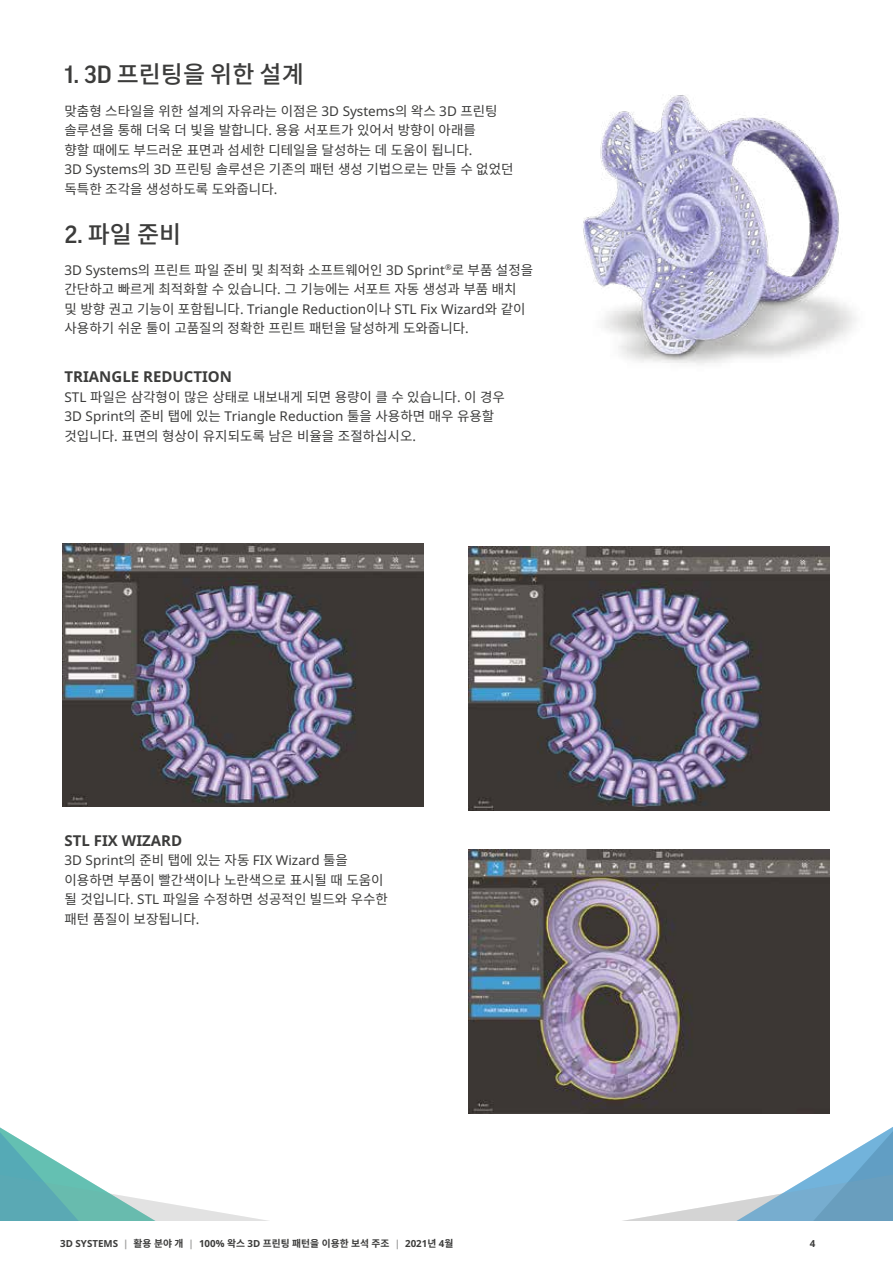
<style>
.page{position:relative;width:893px;height:1263px;background:#fff}
.page>*{position:absolute;margin:0;border:0;box-sizing:border-box;transform-origin:0 0}
.t1{font:500 24px "Noto Sans CJ Kkr";color:#3c3c3b}
.t2{font:700 15px "Noto Sans";color:#3c3c3b}
.t3{font:13.5px/19.5px "Noto Sans CJ Kkr";color:#3c3c3b}
.t4{font:13.5px "Noto Sans";color:#3c3c3b}
.t5{font:700 9.75px "Noto Sans CJ Kkr";color:#3c3c3b}
.t6{font:700 9.75px "Noto Sans";color:#3c3c3b}
.s1{font-family:"Good Pro"}
.s2{font-family:"Noto Sans"}
.s3{font-family:"Noto Sans CJ Kkr"}
.s4{font-family:"Noto Sans";color:#9d9d9c}
</style>
<div class="page">
<svg style="left:610px;top:1113px;width:283px;height:107px"></svg>
<svg style="left:0;top:1127px;width:263px;height:93px"></svg>
<img style="left:583px;top:95px;width:273px;height:270px">
<img style="left:63px;top:543px;width:361px;height:264px">
<img style="left:468px;top:849px;width:362px;height:264px">
<img style="left:469px;top:547px;width:361px;height:263px">
<h1 class="t1" style="left:65px;top:61px;width:241px"><span class="s1">1. 3D</span> 프린팅을 위한 설계</h1>
<p class="t3" style="left:65px;top:101px;width:450px">맞춤형 스타일을 위한 설계의 자유라는 이점은 <span class="s2">3D Systems</span>의 왁스 <span class="s2">3D</span> 프린팅 솔루션을 통해 더욱 더 빛을 발합니다<span class="s2">.</span> 용융 서포트가 있어서 방향이 아래를<br>향할 때에도 부드러운 표면과 섬세한 디테일을 달성하는 데 도움이 됩니다<span class="s2">.<br>3D Systems</span>의 <span class="s2">3D</span> 프린팅 솔루션은 기존의 패턴 생성 기법으로는 만들 수 없었던 독특한 조각을 생성하도록 도와줍니다<span class="s2">.</span></p>
<h1 class="t1" style="left:65px;top:220px;width:118px"><span class="s1">2.</span> 파일 준비</h1>
<p class="t3" style="left:65px;top:260px;width:470px"><span class="s2">3D Systems</span>의 프린트 파일 준비 및 최적화 소프트웨어인 <span class="s2">3D Sprint</span><sup>®</sup>로 부품 설정을 간단하고 빠르게 최적화할 수 있습니다<span class="s2">.</span> 그 기능에는 서포트 자동 생성과 부품 배치</p>
<p class="t4" style="left:65px;top:300px;width:463px"><span class="s3">및 방향 권고 기능이 포함됩니다</span>. Triangle Reduction<span class="s3">이나</span> STL Fix Wizard<span class="s3">와 같이</span></p>
<p class="t3" style="left:65px;top:319px;width:406px">사용하기 쉬운 툴이 고품질의 정확한 프린트 패턴을 달성하게 도와줍니다<span class="s2">.</span></p>
<p class="t2" style="left:65px;top:366px;width:169px">TRIANGLE REDUCTION</p>
<p class="t3" style="left:65px;top:387px;width:442px"><span class="s2">STL</span> 파일은 삼각형이 많은 상태로 내보내게 되면 용량이 클 수 있습니다<span class="s2">.</span> 이 경우</p>
<p class="t4" style="left:65px;top:407px;width:431px">3D Sprint<span class="s3">의 준비 탭에 있는</span> Triangle Reduction <span class="s3">툴을 사용하면 매우 유용할</span></p>
<p class="t3" style="left:65px;top:426px;width:353px">것입니다<span class="s2">.</span> 표면의 형상이 유지되도록 남은 비율을 조절하십시오<span class="s2">.</span></p>
<p class="t2" style="left:65px;top:830px;width:119px">STL FIX WIZARD</p>
<p class="t4" style="left:65px;top:851px;width:285px">3D Sprint<span class="s3">의 준비 탭에 있는 자동</span> FIX Wizard <span class="s3">툴을</span></p>
<p class="t3" style="left:65px;top:870px;width:325px">이용하면 부품이 빨간색이나 노란색으로 표시될 때 도움이 될 것입니다<span class="s2">. STL</span> 파일을 수정하면 성공적인 빌드와 우수한 패턴 품질이 보장됩니다<span class="s2">.</span></p>
<p class="t5" style="left:60px;top:1238px;width:395px"><span class="s2">3D SYSTEMS</span> <span class="s4">|</span> 활용 분야 개 <span class="s4">|</span> <span class="s2">100%</span> 왁스 <span class="s2">3D</span> 프린팅 패턴을 이용한 보석 주조 <span class="s4">|</span> <span class="s2">2021</span>년 <span class="s2">4</span>월</p>
<p class="t6" style="left:810px;top:1236px;width:7px">4</p>
</div>
